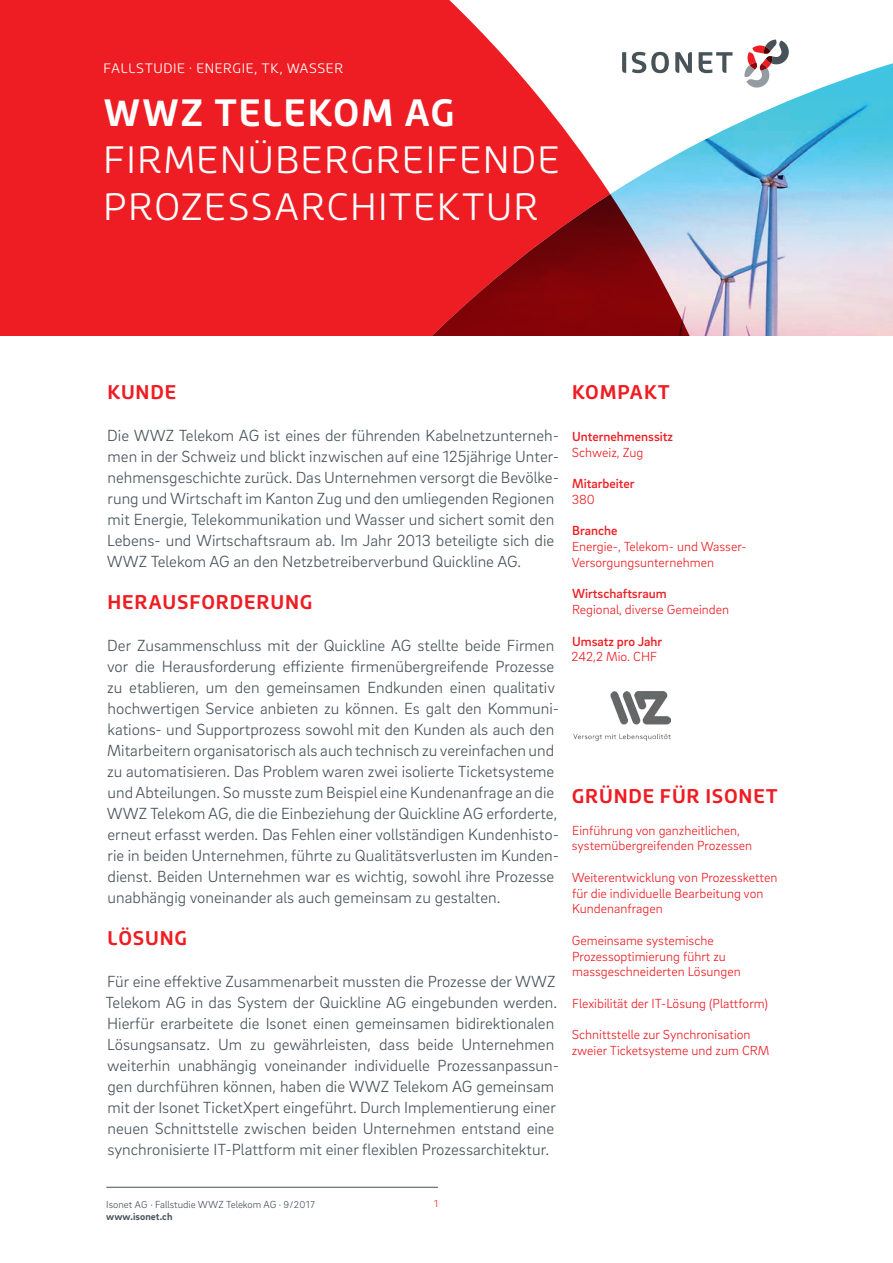
<style>
.page{position:relative;width:893px;height:1263px;background:#fff}
.page>*{position:absolute;margin:0;border:0;box-sizing:border-box;transform-origin:0 0}
.t1{font:300 37.5px/47.4px "Roihu";letter-spacing:.04em;color:#fff}
.t2{font:700 37.5px "Roihu";letter-spacing:.04em;color:#fff}
.t3{font:700 19.5px "Roihu";letter-spacing:.04em;color:#ee1d23}
.t4{font:300 16.5px/21px "Brix Sans";color:#475359}
.t5{font:300 13.5px/15.8px "Brix Sans";color:#ee1d23}
.t6{font:500 13.5px "Brix Sans";color:#ee1d23}
.t7{font:300 13.5px "Roihu";letter-spacing:.04em;color:#fff}
.t8{font:300 10.5px/12.6px "Brix Sans";color:#475359}
.t9{font:300 10.2px "Brix Sans";color:#ee1d23}
.s1{font-size:10.2px}
.s2{font-weight:700}
</style>
<div class="page">
<hr style="left:106px;top:1187px;width:332px;height:1px;background:#475359">
<img style="left:610px;top:63px;width:283px;height:273px">
<svg style="left:0;top:0;width:610px;height:336px;background:#ef3338"></svg>
<svg style="left:190px;top:194px;width:607px;height:142px;background:#c9414a"></svg>
<svg style="left:632px;top:52px;width:37px;height:21px"></svg>
<svg style="left:622px;top:52px;width:4px;height:21px"></svg>
<svg style="left:675px;top:52px;width:17px;height:21px"></svg>
<svg style="left:699px;top:52px;width:34px;height:21px"></svg>
<svg style="left:744px;top:40px;width:45px;height:48px"></svg>
<img style="left:573px;top:692px;width:98px;height:48px">
<p class="t7" style="left:104px;top:61px;width:241px">FALLSTUDIE · ENERGIE, TK, WASSER</p>
<h1 class="t2" style="left:104px;top:91px;width:353px">WWZ TELEKOM AG</h1>
<h1 class="t1" style="left:104px;top:136px;width:458px">FIRMENÜBERGREIFENDE<br>PROZESSARCHITEKTUR</h1>
<p class="t3" style="left:107px;top:381px;width:70px">KUNDE</p>
<p class="t4" style="left:107px;top:424px;width:454px">Die WWZ Telekom AG ist eines der führenden Kabelnetzunterneh&shy;men in der Schweiz und blickt inzwischen auf eine 125jährige Unter&shy;nehmensgeschichte zurück. Das Unternehmen versorgt die Bevölke&shy;rung und Wirtschaft im Kanton Zug und den umliegenden Regionen mit Energie, Telekommunikation und Wasser und sichert somit den Lebens- und Wirtschaftsraum ab. Im Jahr 2013 beteiligte sich die WWZ Telekom AG an den Netzbetreiberverbund Quickline AG.</p>
<p class="t3" style="left:107px;top:591px;width:207px">HERAUSFORDERUNG</p>
<p class="t4" style="left:107px;top:634px;width:454px">Der Zusammenschluss mit der Quickline AG stellte beide Firmen vor die Herausforderung effiziente firmenübergreifende Prozesse zu etablieren, um den gemeinsamen Endkunden einen qualitativ hochwertigen Service anbieten zu können. Es galt den Kommuni&shy;kations- und Supportprozess sowohl mit den Kunden als auch den Mitarbeitern organisatorisch als auch technisch zu vereinfachen und zu automatisieren. Das Problem waren zwei isolierte Ticketsysteme und Abteilungen. So musste zum Beispiel eine Kundenanfrage an die WWZ Telekom AG, die die Einbeziehung der Quickline AG erforderte, erneut erfasst werden. Das Fehlen einer vollständigen Kundenhisto&shy;rie in beiden Unternehmen, führte zu Qualitätsverlusten im Kunden&shy;dienst. Beiden Unternehmen war es wichtig, sowohl ihre Prozesse unabhängig voneinander als auch gemeinsam zu gestalten.</p>
<p class="t3" style="left:107px;top:927px;width:81px">LÖSUNG</p>
<p class="t4" style="left:106px;top:970px;width:455px">Für eine effektive Zusammenarbeit mussten die Prozesse der WWZ Telekom AG in das System der Quickline AG eingebunden werden.<br>Hierfür erarbeitete die Isonet einen gemeinsamen bidirektionalen Lösungsansatz. Um zu gewährleisten, dass beide Unternehmen weiterhin unabhängig voneinander individuelle Prozessanpassun&shy;gen durchführen können, haben die WWZ Telekom AG gemeinsam mit der Isonet TicketXpert eingeführt. Durch Implementierung einer neuen Schnittstelle zwischen beiden Unternehmen entstand eine synchronisierte IT-Plattform mit einer flexiblen Prozessarchitektur.</p>
<p class="t3" style="left:572px;top:381px;width:99px">KOMPAKT</p>
<p class="t6" style="left:572px;top:428px;width:102px">Unternehmenssitz</p>
<p class="t5" style="left:572px;top:444px;width:73px">Schweiz, Zug</p>
<p class="t6" style="left:572px;top:475px;width:64px">Mitarbeiter</p>
<p class="t5" style="left:572px;top:491px;width:25px">380</p>
<p class="t6" style="left:572px;top:522px;width:47px">Branche</p>
<p class="t5" style="left:572px;top:538px;width:176px">Energie-, Telekom- und Wasser-<br>Versorgungsunternehmen</p>
<p class="t6" style="left:572px;top:585px;width:96px">Wirtschaftsraum</p>
<p class="t5" style="left:572px;top:601px;width:159px">Regional, diverse Gemeinden</p>
<p class="t6" style="left:572px;top:632px;width:92px">Umsatz pro Jahr</p>
<p class="t5" style="left:571px;top:648px;width:87px">242,2 Mio. CHF</p>
<p class="t3" style="left:572px;top:785px;width:208px">GRÜNDE FÜR ISONET</p>
<p class="t5" style="left:572px;top:822px;width:182px">Einführung von ganzheitlichen, systemübergreifenden Prozessen</p>
<p class="t5" style="left:572px;top:869px;width:207px">Weiterentwicklung von Prozessketten für die individuelle Bearbeitung von<br>Kundenanfragen</p>
<p class="t5" style="left:572px;top:932px;width:170px">Gemeinsame systemische<br>Prozessoptimierung führt zu massgeschneiderten Lösungen</p>
<p class="t5" style="left:572px;top:995px;width:197px">Flexibilität der IT-Lösung (Plattform)</p>
<p class="t5" style="left:572px;top:1026px;width:199px">Schnittstelle zur Synchronisation zweier Ticketsysteme und zum CRM</p>
<p class="t8" style="left:106px;top:1197px;width:210px">Isonet <span class="s1">AG</span> · Fallstudie WWZ Telekom AG · <span class="s1">9/2017 </span><span class="s2">www.isonet.ch</span></p>
<p class="t9" style="left:434px;top:1197px;width:5px">1</p>
</div>
